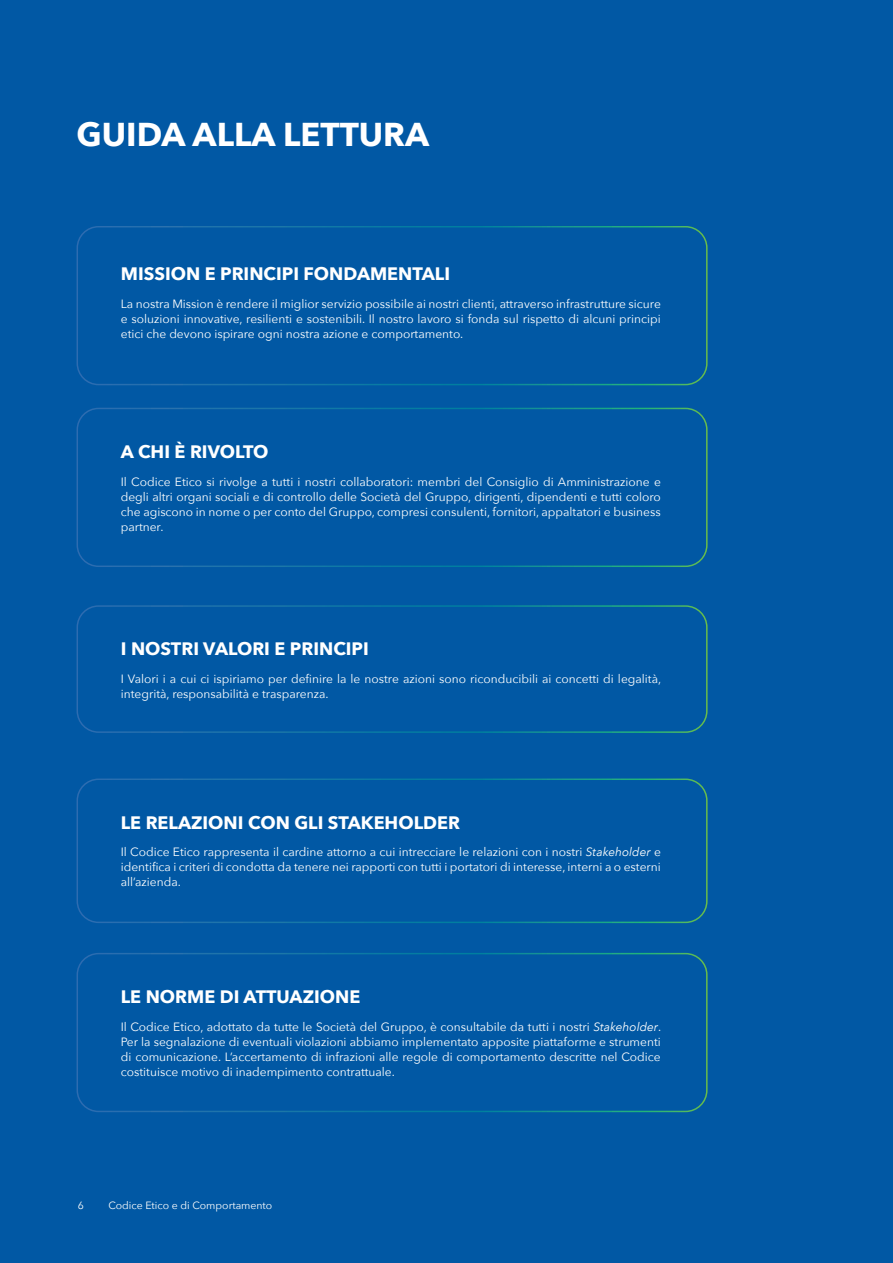
<style>
.page{position:relative;width:893px;height:1263px;background:#0158a4}
.page>*{position:absolute;margin:0;border:0;box-sizing:border-box;transform-origin:0 0}
.t1{font:700 33px "Avenir Next";color:#fff}
.t2{font:700 18px "Avenir Next";color:#fff}
.t3{font:12px/15px "Avenir Next";color:#fff;text-align:justify}
.t4{font:10.5px "Avenir Next";color:#fff}
.s1{font-style:italic}
</style>
<div class="page">
<div style="left:77px;top:226px;width:631px;height:159px;border:2px solid #fff;border-radius:21px"></div>
<div style="left:77px;top:408px;width:631px;height:159px;border:2px solid #fff;border-radius:21px"></div>
<div style="left:77px;top:605px;width:631px;height:128px;border:2px solid #fff;border-radius:21px"></div>
<div style="left:77px;top:778px;width:631px;height:145px;border:2px solid #fff;border-radius:21px"></div>
<div style="left:77px;top:953px;width:631px;height:159px;border:2px solid #fff;border-radius:21px"></div>
<h1 class="t1" style="left:77px;top:105px;width:354px">GUIDA ALLA LETTURA</h1>
<h2 class="t2" style="left:121px;top:258px;width:331px">MISSION E PRINCIPI FONDAMENTALI</h2>
<p class="t3" style="left:121px;top:296px;width:542px">La nostra Mission è rendere il miglior servizio possibile ai nostri clienti, attraverso infrastrutture sicure e soluzioni innovative, resilienti e sostenibili. Il nostro lavoro si fonda sul rispetto di alcuni principi etici che devono ispirare ogni nostra azione e comportamento.</p>
<h2 class="t2" style="left:121px;top:436px;width:149px">A CHI È RIVOLTO</h2>
<p class="t3" style="left:121px;top:473px;width:542px">Il Codice Etico si rivolge a tutti i nostri collaboratori: membri del Consiglio di Amministrazione e degli altri organi sociali e di controllo delle Società del Gruppo, dirigenti, dipendenti e tutti coloro che agiscono in nome o per conto del Gruppo, compresi consulenti, fornitori, appaltatori e business partner.</p>
<h2 class="t2" style="left:121px;top:633px;width:250px">I NOSTRI VALORI E PRINCIPI</h2>
<p class="t3" style="left:121px;top:671px;width:542px">I Valori i a cui ci ispiriamo per definire la le nostre azioni sono riconducibili ai concetti di legalità, integrità, responsabilità e trasparenza.</p>
<h2 class="t2" style="left:121px;top:807px;width:341px">LE RELAZIONI CON GLI STAKEHOLDER</h2>
<p class="t3" style="left:121px;top:844px;width:542px">Il Codice Etico rappresenta il cardine attorno a cui intrecciare le relazioni con i nostri <span class="s1">Stakeholder</span> e identifica i criteri di condotta da tenere nei rapporti con tutti i portatori di interesse, interni a o esterni all’azienda.</p>
<h2 class="t2" style="left:121px;top:981px;width:241px">LE NORME DI ATTUAZIONE</h2>
<p class="t3" style="left:121px;top:1018px;width:542px">Il Codice Etico, adottato da tutte le Società del Gruppo, è consultabile da tutti i nostri <span class="s1">Stakeholder</span>.<br>Per la segnalazione di eventuali violazioni abbiamo implementato apposite piattaforme e strumenti di comunicazione. L’accertamento di infrazioni alle regole di comportamento descritte nel Codice costituisce motivo di inadempimento contrattuale.</p>
<p class="t4" style="left:78px;top:1197px;width:8px">6</p>
<p class="t4" style="left:108px;top:1197px;width:165px">Codice Etico e di Comportamento</p>
</div>
